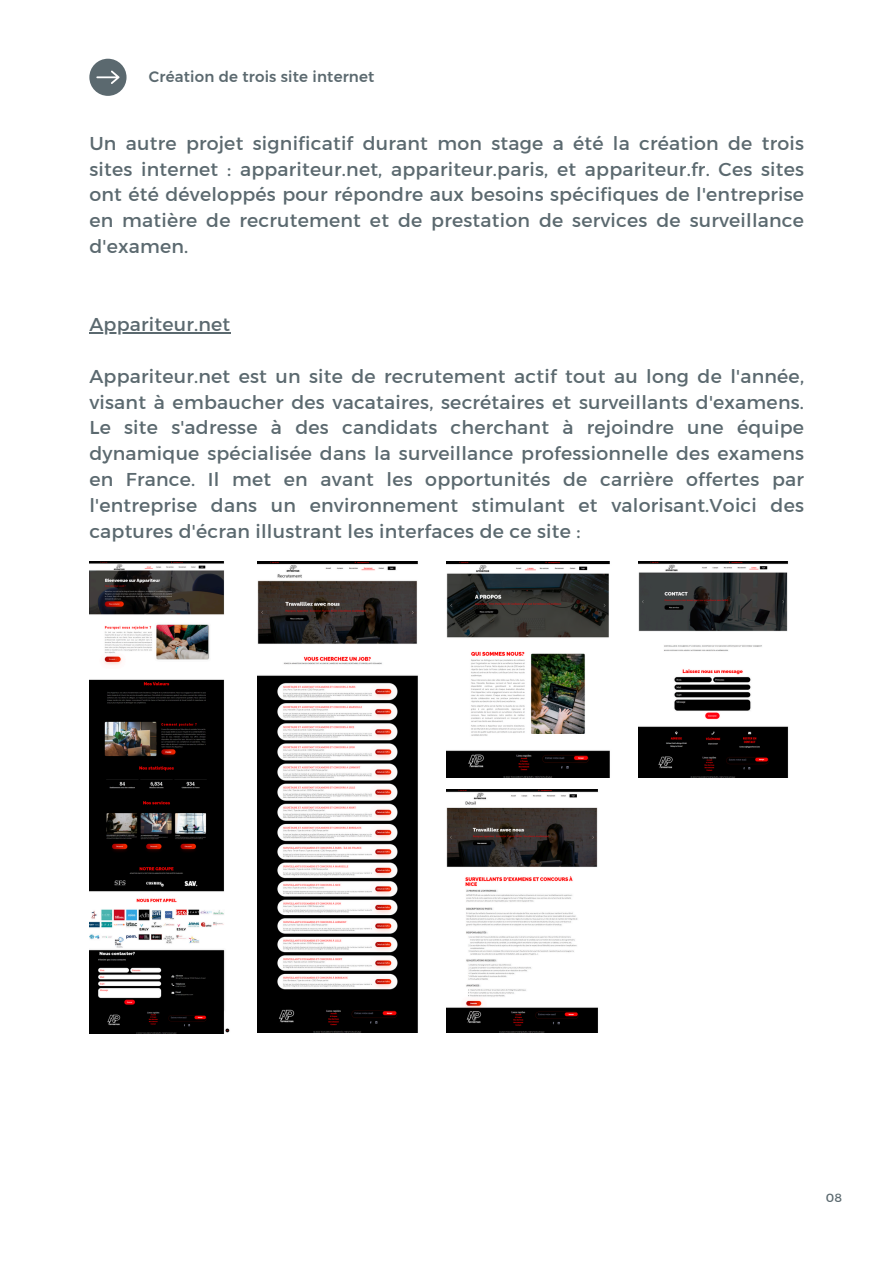
<style>
.page{position:relative;width:894px;height:1264px;background:#fff}
.page>*{position:absolute;margin:0;border:0;box-sizing:border-box;transform-origin:0 0}
.t1{font:18.9px/25.8px "Kief Montaser Regular";letter-spacing:.01em;color:#5b696f;text-align:justify}
.t2{font:15px "Kief Montaser Medium";letter-spacing:.01em;color:#5b696f}
.t3{font:12px "Kief Montaser Regular";color:#5b696f}
</style>
<div class="page">
<svg style="left:89px;top:59px;width:37px;height:37px"></svg>
<img style="left:89px;top:562px;width:141px;height:471px">
<img style="left:446px;top:562px;width:164px;height:216px">
<img style="left:257px;top:562px;width:161px;height:470px">
<img style="left:638px;top:562px;width:151px;height:216px">
<img style="left:446px;top:789px;width:152px;height:243px">
<hr style="left:89px;top:332px;width:141px;height:1px;background:#5b696f">
<p class="t2" style="left:149px;top:67px;width:227px">Création de trois site internet</p>
<p class="t1" style="left:89px;top:130px;width:716px">Un autre projet significatif durant mon stage a été la création de trois sites internet : appariteur.net, appariteur.paris, et appariteur.fr. Ces sites ont été développés pour répondre aux besoins spécifiques de l'entreprise en matière de recrutement et de prestation de services de surveillance d'examen.</p>
<h1 class="t1" style="left:89px;top:311px;width:142px">Appariteur.net</h1>
<h1 class="t1" style="left:89px;top:363px;width:716px">Appariteur.net est un site de recrutement actif tout au long de l'année, visant à embaucher des vacataires, secrétaires et surveillants d'examens.<br>Le site s'adresse à des candidats cherchant à rejoindre une équipe dynamique spécialisée dans la surveillance professionnelle des examens en France. Il met en avant les opportunités de carrière offertes par l'entreprise dans un environnement stimulant et valorisant.Voici des captures d'écran illustrant les interfaces de ce site :</h1>
<h1 class="t3" style="left:825px;top:1190px;width:18px">08</h1>
</div>
